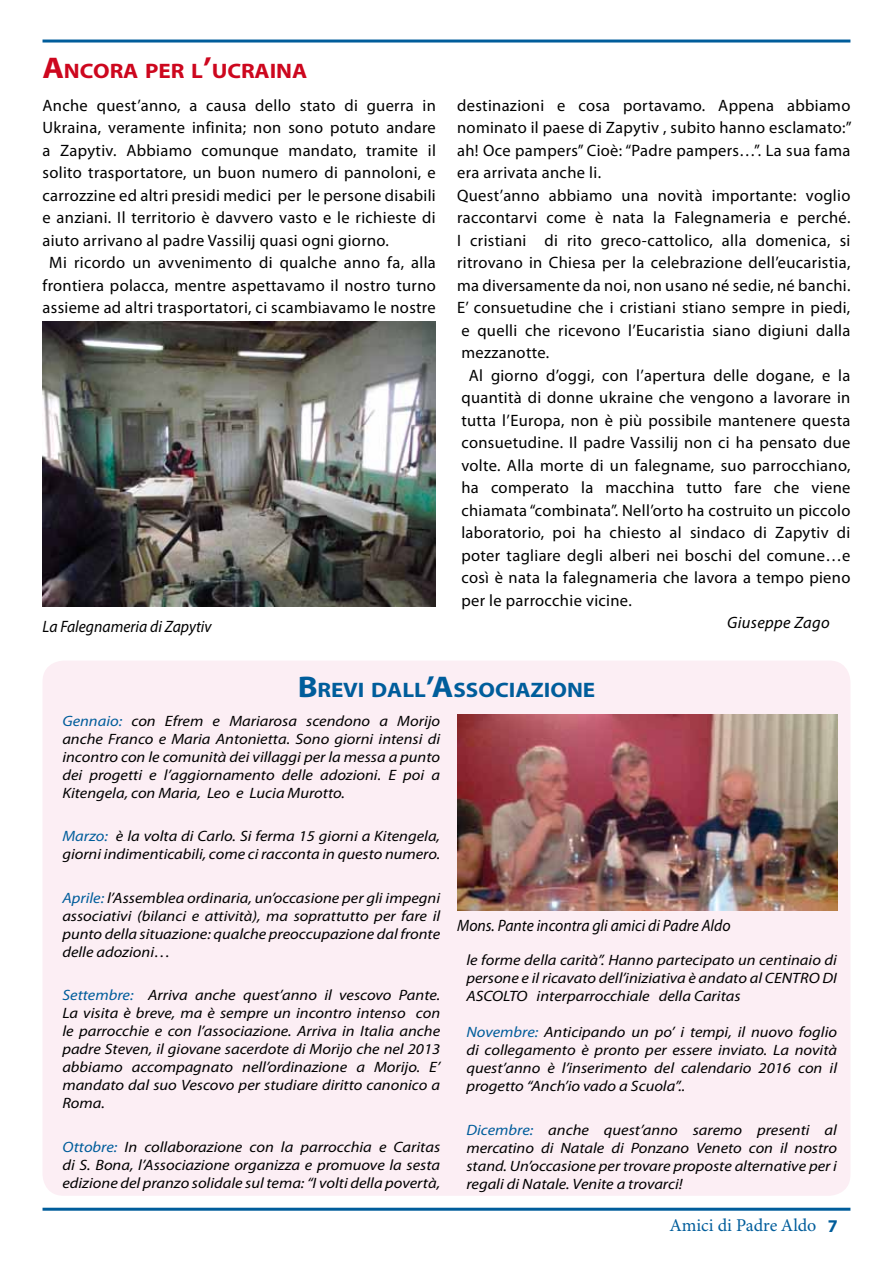
<style>
.page{position:relative;width:893px;height:1263px;background:#fff}
.page>*{position:absolute;margin:0;border:0;box-sizing:border-box;transform-origin:0 0}
.t1{font:700 21px "Myriad Pro";color:#005d9b;scale:1.1 1}
.t2{font:700 21px "Myriad Pro";color:#cd071e;scale:1.1 1}
.t3{font:18px "Minion Pro";color:#005d9b}
.t4{font:16.5px/22.5px "Myriad Pro";letter-spacing:.02em;color:#000}
.t5{font:italic 16.5px "Myriad Pro";color:#000;scale:.95 1}
.t6{font:italic 16.5px "Myriad Pro";letter-spacing:.02em;color:#000}
.t7{font:italic 15px/18px "Myriad Pro";color:#000;text-align:justify;scale:1.1 1}
.s1{font-size:30px}
.s2{color:#005d9b}
.s3{font-family:"Myriad Pro";font-weight:700}
</style>
<div class="page">
<hr style="left:43px;top:40px;width:807px;height:3px;background:#005d9b">
<hr style="left:43px;top:1208px;width:807px;height:3px;background:#005d9b">
<div style="left:43px;top:660px;width:807px;height:536px;background:#fceef4;border-radius:21px"></div>
<img style="left:457px;top:714px;width:380px;height:197px">
<img style="left:43px;top:322px;width:393px;height:284px">
<p class="t2" style="left:43px;top:58px;width:34px"><span class="s1">A</span>NCORA</p>
<p class="t2" style="left:145px;top:58px;width:13px">PER</p>
<p class="t2" style="left:191px;top:58px;width:32px">L<span class="s1">’</span>UCRAINA</p>
<p class="t4" style="left:43px;top:94px;width:395px">Anche quest’anno, a causa dello stato di guerra in</p>
<p class="t4" style="left:43px;top:116px;width:395px">Ukraina, veramente infinita; non sono potuto andare</p>
<p class="t4" style="left:43px;top:139px;width:395px">a Zapytiv. Abbiamo comunque mandato, tramite il</p>
<p class="t4" style="left:43px;top:161px;width:395px">solito trasportatore, un buon numero di pannoloni, e</p>
<p class="t4" style="left:43px;top:184px;width:395px">carrozzine ed altri presidi medici per le persone disabili</p>
<p class="t4" style="left:43px;top:206px;width:395px">e anziani. Il territorio è davvero vasto e le richieste di</p>
<p class="t4" style="left:43px;top:229px;width:348px">aiuto arrivano al padre Vassilij quasi ogni giorno.</p>
<p class="t4" style="left:49px;top:251px;width:388px">Mi ricordo un avvenimento di qualche anno fa, alla</p>
<p class="t4" style="left:43px;top:274px;width:395px">frontiera polacca, mentre aspettavamo il nostro turno</p>
<p class="t4" style="left:43px;top:296px;width:395px">assieme ad altri trasportatori, ci scambiavamo le nostre</p>
<p class="t5" style="left:43px;top:616px;width:180px">La Falegnameria di Zapytiv</p>
<p class="t4" style="left:457px;top:94px;width:396px">destinazioni e cosa portavamo. Appena abbiamo nominato il paese di Zapytiv , subito hanno esclamato:” ah! Oce pampers” Cioè: “Padre pampers…”. La sua fama era arrivata anche li.<br>Quest’anno abbiamo una novità importante: voglio raccontarvi come è nata la Falegnameria e perché.<br>I cristiani di rito greco-cattolico, alla domenica, si ritrovano in Chiesa per la celebrazione dell’eucaristia, ma diversamente da noi, non usano né sedie, né banchi.<br>E’ consuetudine che i cristiani stiano sempre in piedi, e quelli che ricevono l’Eucaristia siano digiuni dalla mezzanotte.</p>
<p class="t4" style="left:461px;top:364px;width:391px;text-align:justify;text-indent:8px">Al giorno d’oggi, con l’apertura delle dogane, e la quantità di donne ukraine che vengono a lavorare in tutta l’Europa, non è più possibile mantenere questa consuetudine. Il padre Vassilij non ci ha pensato due volte. Alla morte di un falegname, suo parrocchiano, ha comperato la macchina tutto fare che viene chiamata “combinata”. Nell’orto ha costruito un piccolo laboratorio, poi ha chiesto al sindaco di Zapytiv di poter tagliare degli alberi nei boschi del comune…e così è nata la falegnameria che lavora a tempo pieno per le parrocchie vicine.</p>
<p class="t6" style="left:727px;top:613px;width:104px">Giuseppe Zago</p>
<p class="t1" style="left:298px;top:676px;width:30px"><span class="s1">B</span>REVI</p>
<p class="t1" style="left:371px;top:676px;width:13px">DALL</p>
<p class="t1" style="left:426px;top:676px;width:38px"><span class="s1">’A</span>SSOCIA</p>
<p class="t1" style="left:530px;top:676px;width:25px">ZIONE</p>
<p class="t7" style="left:62px;top:711px;width:345px"><span class="s2">Gennaio:</span> con Efrem e Mariarosa scendono a Morijo anche Franco e Maria Antonietta. Sono giorni intensi di incontro con le comunità dei villaggi per la messa a punto dei progetti e l’aggiornamento delle adozioni. E poi a Kitengela, con Maria, Leo e Lucia Murotto.</p>
<p class="t7" style="left:62px;top:827px;width:345px"><span class="s2">Marzo:</span> è la volta di Carlo. Si ferma 15 giorni a Kitengela, giorni indimenticabili, come ci racconta in questo numero.</p>
<p class="t7" style="left:62px;top:888px;width:345px"><span class="s2">Aprile:</span> l’Assemblea ordinaria, un’occasione per gli impegni associativi (bilanci e attività), ma soprattutto per fare il punto della situazione: qualche preoccupazione dal fronte delle adozioni…</p>
<p class="t7" style="left:62px;top:986px;width:345px"><span class="s2">Settembre:</span> Arriva anche quest’anno il vescovo Pante.<br>La visita è breve, ma è sempre un incontro intenso con le parrocchie e con l’associazione. Arriva in Italia anche padre Steven, il giovane sacerdote di Morijo che nel 2013 abbiamo accompagnato nell’ordinazione a Morijo. E’ mandato dal suo Vescovo per studiare diritto canonico a Roma.</p>
<p class="t7" style="left:62px;top:1137px;width:345px"><span class="s2">Ottobre:</span> In collaborazione con la parrocchia e Caritas di S. Bona, l’Associazione organizza e promuove la sesta edizione del pranzo solidale sul tema: “I volti della povertà,</p>
<p class="t5" style="left:457px;top:915px;width:289px">Mons. Pante incontra gli amici di Padre Aldo</p>
<p class="t7" style="left:466px;top:951px;width:338px">le forme della carità”. Hanno partecipato un centinaio di persone e il ricavato dell’iniziativa è andato al CENTRO DI ASCOLTO interparrocchiale della Caritas</p>
<p class="t7" style="left:466px;top:1023px;width:338px"><span class="s2">Novembre:</span> Anticipando un po’ i tempi, il nuovo foglio di collegamento è pronto per essere inviato. La novità quest’anno è l’inserimento del calendario 2016 con il progetto “Anch’io vado a Scuola”..</p>
<p class="t7" style="left:466px;top:1120px;width:338px"><span class="s2">Dicembre:</span> anche quest’anno saremo presenti al mercatino di Natale di Ponzano Veneto con il nostro stand. Un’occasione per trovare proposte alternative per i regali di Natale. Venite a trovarci!</p>
<p class="t3" style="left:669px;top:1215px;width:170px">Amici di Padre Aldo <span class="s3">7</span></p>
</div>
